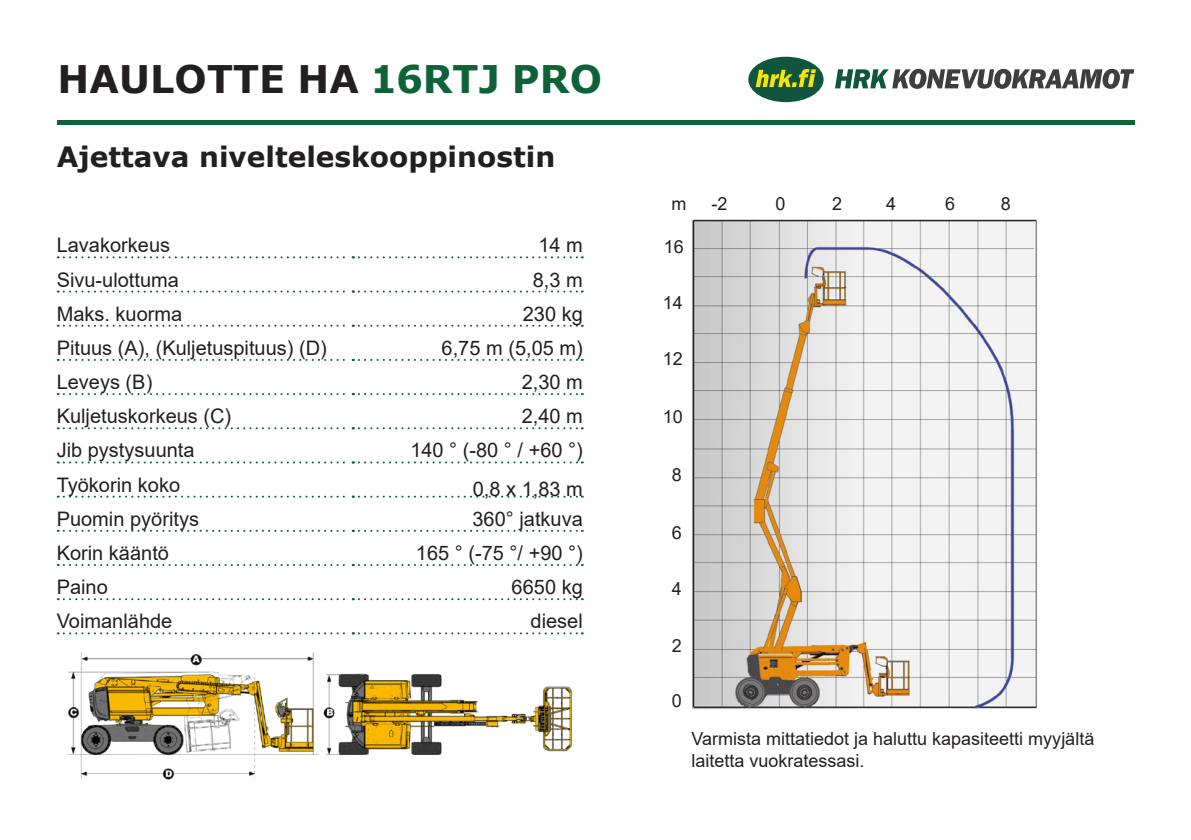
<style>
.page{position:relative;width:1191px;height:840px;background:#fff}
.page>*{position:absolute;margin:0;border:0;box-sizing:border-box;transform-origin:0 0}
.t1{font:700 38px "Verdana";letter-spacing:.005em;color:#231f20}
.t2{font:700 28px "Verdana";color:#231f20}
.HRK_Table_Data_5mm{font:20px "Arial";color:#231f20}
.HRK_Table_Data_5mm-2{font:18px/21.6px "Arial";color:#231f20}
.s1{color:#0e6238}
</style>
<div class="page">
<svg style="left:58px;top:256px;width:525px;height:2px"></svg>
<svg style="left:58px;top:290px;width:525px;height:2px"></svg>
<svg style="left:58px;top:324px;width:525px;height:2px"></svg>
<svg style="left:58px;top:359px;width:525px;height:2px"></svg>
<svg style="left:58px;top:393px;width:525px;height:2px"></svg>
<svg style="left:58px;top:427px;width:525px;height:2px"></svg>
<svg style="left:58px;top:461px;width:525px;height:2px"></svg>
<svg style="left:58px;top:495px;width:525px;height:2px"></svg>
<svg style="left:58px;top:529px;width:525px;height:2px"></svg>
<svg style="left:58px;top:564px;width:525px;height:1px"></svg>
<svg style="left:58px;top:598px;width:525px;height:2px"></svg>
<svg style="left:58px;top:632px;width:525px;height:2px"></svg>
<img style="left:692px;top:219px;width:346px;height:490px">
<img style="left:67px;top:652px;width:505px;height:128px">
<hr style="left:57px;top:120px;width:1077px;height:4px;background:#0e6238">
<svg style="left:835px;top:69px;width:299px;height:20px"></svg>
<div style="left:748px;top:57px;width:75px;height:45px;background:#10553d;border-radius:50%"></div>
<svg style="left:755px;top:69px;width:61px;height:18px"></svg>
<p class="t1" style="left:57px;top:52px;width:546px">HAULOTTE HA <span class="s1">16RTJ PRO</span></p>
<p class="t2" style="left:57px;top:137px;width:500px">Ajettava nivelteleskooppinostin</p>
<p class="HRK_Table_Data_5mm" style="left:57px;top:231px;width:115px">Lavakorkeus</p>
<p class="HRK_Table_Data_5mm" style="left:538px;top:231px;width:46px">14 m</p>
<p class="HRK_Table_Data_5mm" style="left:57px;top:265px;width:124px">Sivu-ulottuma</p>
<p class="HRK_Table_Data_5mm" style="left:533px;top:265px;width:52px">8,3 m</p>
<p class="HRK_Table_Data_5mm" style="left:57px;top:300px;width:127px">Maks. kuorma</p>
<p class="HRK_Table_Data_5mm" style="left:523px;top:300px;width:62px">230 kg</p>
<p class="HRK_Table_Data_5mm" style="left:57px;top:334px;width:272px">Pituus (A), (Kuljetuspituus) (D)</p>
<p class="HRK_Table_Data_5mm" style="left:441px;top:334px;width:143px">6,75 m (5,05 m)</p>
<p class="HRK_Table_Data_5mm" style="left:57px;top:368px;width:97px">Leveys (B)</p>
<p class="HRK_Table_Data_5mm" style="left:521px;top:368px;width:63px">2,30 m</p>
<p class="HRK_Table_Data_5mm" style="left:57px;top:402px;width:176px">Kuljetuskorkeus (C)</p>
<p class="HRK_Table_Data_5mm" style="left:521px;top:402px;width:63px">2,40 m</p>
<p class="HRK_Table_Data_5mm" style="left:57px;top:436px;width:139px">Jib pystysuunta</p>
<p class="HRK_Table_Data_5mm" style="left:410px;top:436px;width:174px">140 ° (-80 ° / +60 °)</p>
<p class="HRK_Table_Data_5mm" style="left:57px;top:470px;width:125px">Työkorin koko</p>
<p class="HRK_Table_Data_5mm" style="left:473px;top:474px;width:112px">0,8 x 1,83 m</p>
<p class="HRK_Table_Data_5mm" style="left:57px;top:504px;width:144px">Puomin pyöritys</p>
<p class="HRK_Table_Data_5mm" style="left:472px;top:504px;width:112px">360° jatkuva</p>
<p class="HRK_Table_Data_5mm" style="left:57px;top:539px;width:114px">Korin kääntö</p>
<p class="HRK_Table_Data_5mm" style="left:416px;top:539px;width:168px">165 ° (-75 °/ +90 °)</p>
<p class="HRK_Table_Data_5mm" style="left:57px;top:573px;width:53px">Paino</p>
<p class="HRK_Table_Data_5mm" style="left:511px;top:573px;width:73px">6650 kg</p>
<p class="HRK_Table_Data_5mm" style="left:57px;top:607px;width:117px">Voimanlähde</p>
<p class="HRK_Table_Data_5mm" style="left:530px;top:607px;width:54px">diesel</p>
<p class="HRK_Table_Data_5mm-2" style="left:671px;top:192px;width:16px">m</p>
<p class="HRK_Table_Data_5mm-2" style="left:711px;top:192px;width:18px">-2</p>
<p class="HRK_Table_Data_5mm-2" style="left:775px;top:192px;width:12px">0</p>
<p class="HRK_Table_Data_5mm-2" style="left:832px;top:192px;width:12px">2</p>
<p class="HRK_Table_Data_5mm-2" style="left:886px;top:192px;width:12px">4</p>
<p class="HRK_Table_Data_5mm-2" style="left:945px;top:192px;width:12px">6</p>
<p class="HRK_Table_Data_5mm-2" style="left:1001px;top:192px;width:12px">8</p>
<p class="HRK_Table_Data_5mm-2" style="left:663px;top:235px;width:22px">16</p>
<p class="HRK_Table_Data_5mm-2" style="left:662px;top:291px;width:22px">14</p>
<p class="HRK_Table_Data_5mm-2" style="left:662px;top:348px;width:22px">12</p>
<p class="HRK_Table_Data_5mm-2" style="left:662px;top:405px;width:22px">10</p>
<p class="HRK_Table_Data_5mm-2" style="left:672px;top:464px;width:12px">8</p>
<p class="HRK_Table_Data_5mm-2" style="left:672px;top:521px;width:12px">6</p>
<p class="HRK_Table_Data_5mm-2" style="left:672px;top:577px;width:12px">4</p>
<p class="HRK_Table_Data_5mm-2" style="left:672px;top:634px;width:12px">2</p>
<p class="HRK_Table_Data_5mm-2" style="left:672px;top:689px;width:12px">0</p>
<p class="HRK_Table_Data_5mm-2" style="left:691px;top:727px;width:404px">Varmista mittatiedot ja haluttu kapasiteetti myyjältä laitetta vuokratessasi.</p>
</div>
